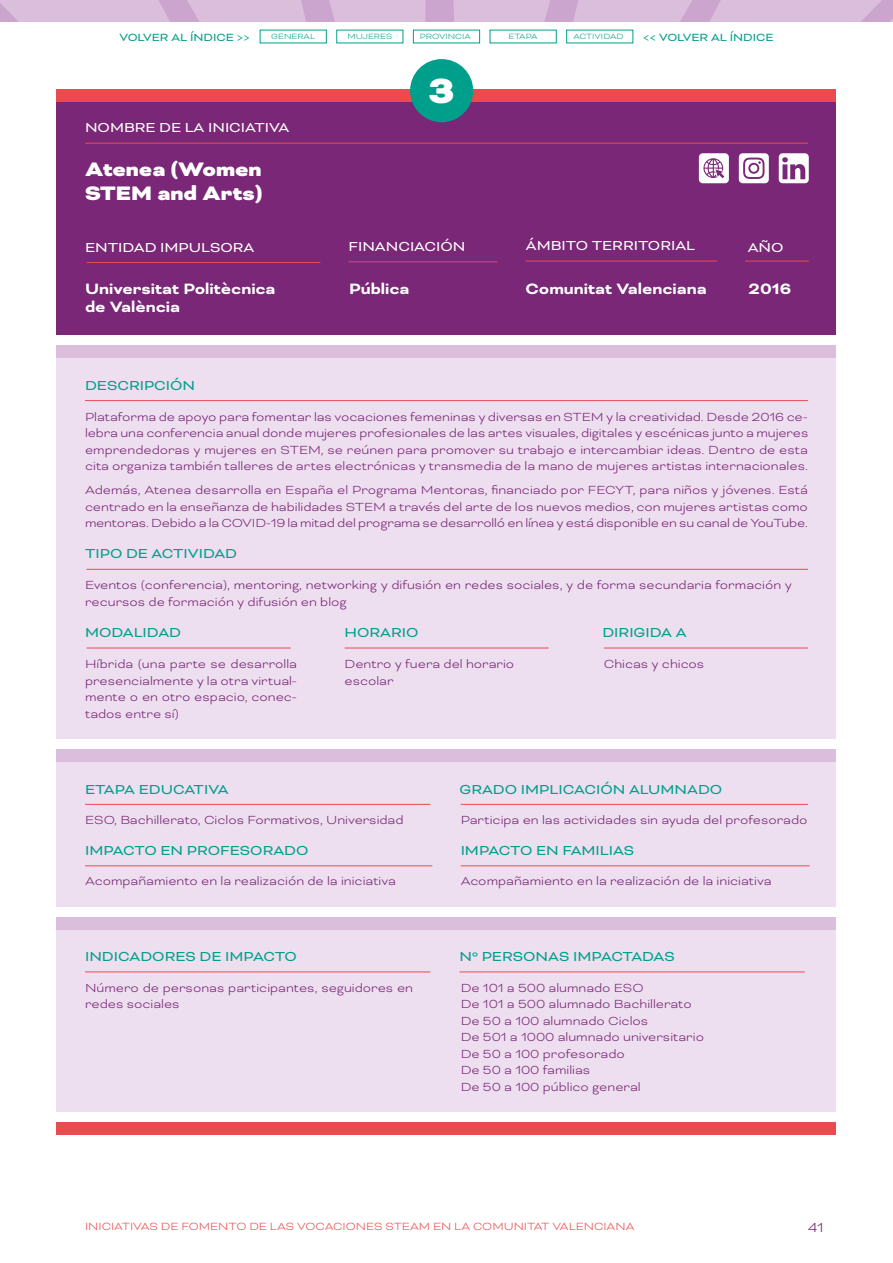
<style>
.page{position:relative;width:893px;height:1263px;background:#fff}
.page>*{position:absolute;margin:0;border:0;box-sizing:border-box;transform-origin:0 0}
.t1{font:900 40.2px "Bicyclette";color:#fff;scale:1.1 1}
.t2{font:900 22.5px/23.9px "Bicyclette";color:#fff;scale:1.1 1}
.t3{font:700 17.25px/18px "Bicyclette";color:#fff;scale:1.1 1}
.t4{font:15px "Bicyclette";color:#009f8b;scale:1.1 1}
.t5{font:15px "Bicyclette";color:#fff;scale:1.1 1}
.t6{font:300 15px "Bicyclette";color:#792776;scale:1.1 1}
.t7{font:300 13.5px/16.5px "Bicyclette";color:#792776;scale:1.1 1}
.t8{font:300 12px "Bicyclette";color:#e94b4e;scale:1.1 1}
.t9{font:12px "Bicyclette";color:#009f8b;scale:1.1 1}
.t10{font:300 8.7px "Bicyclette";color:#009f8b;scale:1.1 1}
</style>
<div class="page">
<svg style="left:0;top:0;width:893px;height:21px;background:#d7b8d9"></svg>
<div style="left:57px;top:102px;width:779px;height:233px;background:#792776"></div>
<div style="left:57px;top:89px;width:779px;height:13px;background:#e94b4e"></div>
<hr style="left:85px;top:143px;width:723px;height:1px;background:#e94b4e">
<hr style="left:86px;top:262px;width:234px;height:1px;background:#e94b4e">
<hr style="left:348px;top:261px;width:149px;height:1px;background:#e94b4e">
<hr style="left:525px;top:261px;width:192px;height:1px;background:#e94b4e">
<hr style="left:745px;top:261px;width:64px;height:1px;background:#e94b4e">
<div style="left:410px;top:59px;width:63px;height:63px;background:#009f8b;border-radius:50%"></div>
<div style="left:57px;top:762px;width:779px;height:144px;background:#eddfef"></div>
<div style="left:57px;top:930px;width:779px;height:182px;background:#eddfef"></div>
<hr style="left:85px;top:971px;width:345px;height:1px;background:#e94b4e">
<hr style="left:459px;top:971px;width:346px;height:1px;background:#e94b4e">
<hr style="left:85px;top:804px;width:345px;height:1px;background:#e94b4e">
<hr style="left:85px;top:865px;width:347px;height:1px;background:#e94b4e">
<hr style="left:461px;top:865px;width:349px;height:1px;background:#e94b4e">
<hr style="left:461px;top:804px;width:347px;height:1px;background:#e94b4e">
<div style="left:57px;top:749px;width:779px;height:13px;background:#dbbddc"></div>
<div style="left:57px;top:917px;width:779px;height:13px;background:#dbbddc"></div>
<div style="left:57px;top:1122px;width:779px;height:13px;background:#e94b4e"></div>
<div style="left:57px;top:358px;width:779px;height:381px;background:#eddfef"></div>
<hr style="left:86px;top:569px;width:722px;height:1px;background:#e94b4e">
<hr style="left:87px;top:648px;width:204px;height:1px;background:#e94b4e">
<hr style="left:345px;top:648px;width:204px;height:1px;background:#e94b4e">
<hr style="left:604px;top:648px;width:204px;height:1px;background:#e94b4e">
<hr style="left:85px;top:400px;width:723px;height:1px;background:#e94b4e">
<div style="left:57px;top:345px;width:779px;height:13px;background:#dbbddc"></div>
<svg style="left:779px;top:153px;width:30px;height:30px"></svg>
<svg style="left:739px;top:153px;width:30px;height:30px"></svg>
<svg style="left:699px;top:153px;width:30px;height:30px"></svg>
<p class="t9" style="left:119px;top:30px;width:120px">VOLVER AL ÍNDICE &gt;&gt;</p>
<p class="t10" style="left:271px;top:32px;width:41px">GENERAL</p>
<p class="t10" style="left:347px;top:32px;width:42px">MUJERES</p>
<p class="t10" style="left:420px;top:32px;width:48px">PROVINCIA</p>
<p class="t10" style="left:509px;top:32px;width:28px">ETAPA</p>
<p class="t10" style="left:573px;top:32px;width:47px">ACTIVIDAD</p>
<p class="t9" style="left:643px;top:30px;width:120px">&lt;&lt; VOLVER AL ÍNDICE</p>
<p class="t5" style="left:85px;top:119px;width:187px">NOMBRE DE LA INICIATIVA</p>
<h2 class="t2" style="left:85px;top:158px;width:163px">Atenea (Women<br>STEM and Arts)</h2>
<h1 class="t1" style="left:429px;top:67px;width:25px">3</h1>
<p class="t5" style="left:85px;top:238px;width:156px">ENTIDAD IMPULSORA</p>
<p class="t5" style="left:348px;top:238px;width:108px">FINANCIACIÓN</p>
<p class="t5" style="left:525px;top:237px;width:156px">ÁMBITO TERRITORIAL</p>
<p class="t5" style="left:748px;top:238px;width:34px">AÑO</p>
<p class="t3" style="left:85px;top:280px;width:175px">Universitat Politècnica de València</p>
<p class="t3" style="left:349px;top:280px;width:56px">Pública</p>
<p class="t3" style="left:525px;top:280px;width:166px">Comunitat Valenciana</p>
<p class="t3" style="left:749px;top:280px;width:40px">2016</p>
<p class="t4" style="left:85px;top:376px;width:102px">DESCRIPCIÓN</p>
<p class="t7" style="left:85px;top:408px;width:659px;text-align:justify">Plataforma de apoyo para fomentar las vocaciones femeninas y diversas en STEM y la creatividad. Desde 2016 ce&shy;lebra una conferencia anual donde mujeres profesionales de las artes visuales, digitales y escénicas junto a mujeres emprendedoras y mujeres en STEM, se reúnen para promover su trabajo e intercambiar ideas. Dentro de esta cita organiza también talleres de artes electrónicas y transmedia de la mano de mujeres artistas internacionales.</p>
<p class="t7" style="left:85px;top:482px;width:659px;text-align:justify">Además, Atenea desarrolla en España el Programa Mentoras, financiado por FECYT, para niños y jóvenes. Está centrado en la enseñanza de habilidades STEM a través del arte de los nuevos medios, con mujeres artistas como mentoras. Debido a la COVID-19 la mitad del programa se desarrolló en línea y está disponible en su canal de YouTube.</p>
<p class="t4" style="left:85px;top:545px;width:140px">TIPO DE ACTIVIDAD</p>
<p class="t7" style="left:85px;top:577px;width:644px">Eventos (conferencia), mentoring, networking y difusión en redes sociales, y de forma secundaria formación y recursos de formación y difusión en blog</p>
<p class="t4" style="left:85px;top:624px;width:89px">MODALIDAD</p>
<p class="t7" style="left:85px;top:656px;width:194px;text-align:justify">Híbrida (una parte se desarrolla presencialmente y la otra virtual&shy;mente o en otro espacio, conec&shy;tados entre sí)</p>
<p class="t4" style="left:345px;top:624px;width:69px">HORARIO</p>
<p class="t7" style="left:345px;top:656px;width:156px">Dentro y fuera del horario escolar</p>
<p class="t4" style="left:602px;top:624px;width:78px">DIRIGIDA A</p>
<p class="t7" style="left:604px;top:656px;width:93px">Chicas y chicos</p>
<p class="t4" style="left:85px;top:780px;width:132px">ETAPA EDUCATIVA</p>
<p class="t4" style="left:459px;top:780px;width:240px">GRADO IMPLICACIÓN ALUMNADO</p>
<p class="t7" style="left:85px;top:811px;width:291px">ESO, Bachillerato, Ciclos Formativos, Universidad</p>
<p class="t7" style="left:461px;top:811px;width:317px">Participa en las actividades sin ayuda del profesorado</p>
<p class="t4" style="left:85px;top:842px;width:205px">IMPACTO EN PROFESORADO</p>
<p class="t4" style="left:461px;top:842px;width:159px">IMPACTO EN FAMILIAS</p>
<p class="t7" style="left:85px;top:873px;width:284px">Acompañamiento en la realización de la iniciativa</p>
<p class="t7" style="left:461px;top:873px;width:284px">Acompañamiento en la realización de la iniciativa</p>
<p class="t4" style="left:85px;top:948px;width:194px">INDICADORES DE IMPACTO</p>
<p class="t4" style="left:459px;top:948px;width:197px">Nº PERSONAS IMPACTADAS</p>
<p class="t7" style="left:85px;top:979px;width:300px">Número de personas participantes, seguidores en redes sociales</p>
<p class="t7" style="left:461px;top:979px;width:223px">De 101 a 500 alumnado ESO<br>De 101 a 500 alumnado Bachillerato<br>De 50 a 100 alumnado Ciclos<br>De 501 a 1000 alumnado universitario<br>De 50 a 100 profesorado<br>De 50 a 100 familias<br>De 50 a 100 público general</p>
<p class="t8" style="left:85px;top:1219px;width:501px">INICIATIVAS DE FOMENTO DE LAS VOCACIONES STEAM EN LA COMUNITAT VALENCIANA</p>
<p class="t6" style="left:808px;top:1218px;width:16px">41</p>
</div>
